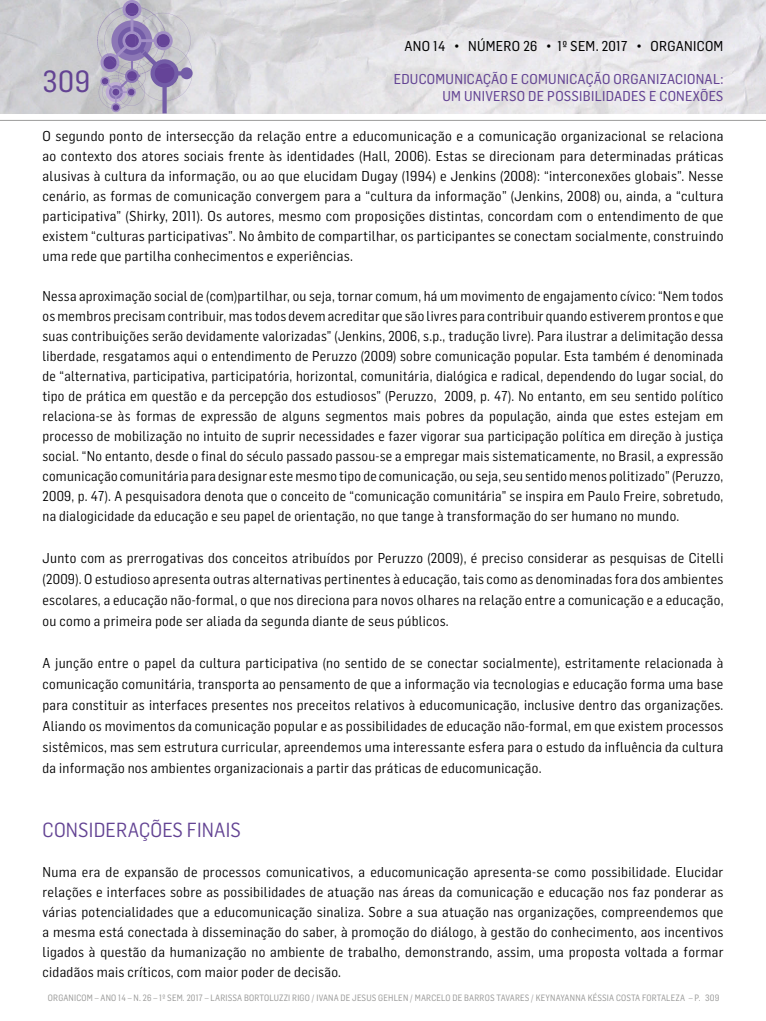
<style>
.page{position:relative;width:766px;height:1021px;background:#fff}
.page>*{position:absolute;margin:0;border:0;box-sizing:border-box;transform-origin:0 0}
.t1{font:30px "Flama Semicondensed Basic";color:#634393}
.t2{font:20px "Flama Semicondensed";letter-spacing:.01em;color:#634393}
.t3{font:14px/20px "Flama Semicondensed";letter-spacing:.02em;color:#000;text-align:justify}
.t4{font:14px/16.8px "Flama Semicondensed Basic";letter-spacing:.02em;color:#634393;text-align:right}
.t5{font:14px "Flama Semicondensed Basic";letter-spacing:.02em;color:#000}
.t6{font:9px "Flama Semicondensed Basic";letter-spacing:.02em;color:#9d9d9c;scale:.96 1}
</style>
<div class="page">
<img style="left:0;top:0;width:765px;height:113px">
<hr style="left:0;top:120px;width:765px;height:1px;background:#9d9d9c">
<svg style="left:97px;top:0;width:95px;height:113px;background:#afa6c1"></svg>
<p class="t5" style="left:404px;top:37px;width:320px">ANO 14 • NÚMERO 26 • 1º SEM. 2017 • ORGANICOM</p>
<p class="t4" style="left:393px;top:70px;width:331px">EDUCOMUNICAÇÃO E COMUNICAÇÃO ORGANIZACIONAL:<br>UM UNIVERSO DE POSSIBILIDADES E CONEXÕES</p>
<h1 class="t1" style="left:43px;top:62px;width:49px">309</h1>
<p class="t3" style="left:43px;top:125px;width:682px">O segundo ponto de intersecção da relação entre a educomunicação e a comunicação organizacional se relaciona ao contexto dos atores sociais frente às identidades (Hall, 2006). Estas se direcionam para determinadas práticas alusivas à cultura da informação, ou ao que elucidam Dugay (1994) e Jenkins (2008): “interconexões globais”. Nesse cenário, as formas de comunicação convergem para a “cultura da informação” (Jenkins, 2008) ou, ainda, a “cultura participativa” (Shirky, 2011). Os autores, mesmo com proposições distintas, concordam com o entendimento de que existem “culturas participativas”. No âmbito de compartilhar, os participantes se conectam socialmente, construindo uma rede que partilha conhecimentos e experiências.</p>
<p class="t3" style="left:43px;top:285px;width:682px">Nessa aproximação social de (com)partilhar, ou seja, tornar comum, há um movimento de engajamento cívico: “Nem todos os membros precisam contribuir, mas todos devem acreditar que são livres para contribuir quando estiverem prontos e que suas contribuições serão devidamente valorizadas” (Jenkins, 2006, s.p., tradução livre). Para ilustrar a delimitação dessa liberdade, resgatamos aqui o entendimento de Peruzzo (2009) sobre comunicação popular. Esta também é denominada de “alternativa, participativa, participatória, horizontal, comunitária, dialógica e radical, dependendo do lugar social, do tipo de prática em questão e da percepção dos estudiosos” (Peruzzo, 2009, p. 47). No entanto, em seu sentido político relaciona-se às formas de expressão de alguns segmentos mais pobres da população, ainda que estes estejam em processo de mobilização no intuito de suprir necessidades e fazer vigorar sua participação política em direção à justiça social. “No entanto, desde o final do século passado passou-se a empregar mais sistematicamente, no Brasil, a expressão comunicação comunitária para designar este mesmo tipo de comunicação, ou seja, seu sentido menos politizado” (Peruzzo, 2009, p. 47). A pesquisadora denota que o conceito de “comunicação comunitária” se inspira em Paulo Freire, sobretudo, na dialogicidade da educação e seu papel de orientação, no que tange à transformação do ser humano no mundo.</p>
<p class="t3" style="left:43px;top:547px;width:682px;line-height:21px">Junto com as prerrogativas dos conceitos atribuídos por Peruzzo (2009), é preciso considerar as pesquisas de Citelli (2009). O estudioso apresenta outras alternativas pertinentes à educação, tais como as denominadas fora dos ambientes escolares, a educação não-formal, o que nos direciona para novos olhares na relação entre a comunicação e a educação, ou como a primeira pode ser aliada da segunda diante de seus públicos.</p>
<p class="t3" style="left:43px;top:652px;width:682px;line-height:21px">A junção entre o papel da cultura participativa (no sentido de se conectar socialmente), estritamente relacionada à comunicação comunitária, transporta ao pensamento de que a informação via tecnologias e educação forma uma base para constituir as interfaces presentes nos preceitos relativos à educomunicação, inclusive dentro das organizações.<br>Aliando os movimentos da comunicação popular e as possibilidades de educação não-formal, em que existem processos sistêmicos, mas sem estrutura curricular, apreendemos uma interessante esfera para o estudo da influência da cultura da informação nos ambientes organizacionais a partir das práticas de educomunicação.</p>
<h2 class="t2" style="left:43px;top:817px;width:200px">CONSIDERAÇÕES FINAIS</h2>
<p class="t3" style="left:43px;top:861px;width:682px">Numa era de expansão de processos comunicativos, a educomunicação apresenta-se como possibilidade. Elucidar relações e interfaces sobre as possibilidades de atuação nas áreas da comunicação e educação nos faz ponderar as várias potencialidades que a educomunicação sinaliza. Sobre a sua atuação nas organizações, compreendemos que a mesma está conectada à disseminação do saber, à promoção do diálogo, à gestão do conhecimento, aos incentivos ligados à questão da humanização no ambiente de trabalho, demonstrando, assim, uma proposta voltada a formar cidadãos mais críticos, com maior poder de decisão.</p>
<p class="t6" style="left:48px;top:992px;width:700px">ORGANICOM – ANO 14 – N. 26 – 1º SEM. 2017 – LARISSA BORTOLUZZI RIGO / IVANA DE JESUS GEHLEN / MARCELO DE BARROS TAVARES / KEYNAYANNA KÉSSIA COSTA FORTALEZA – P. 309</p>
</div>
